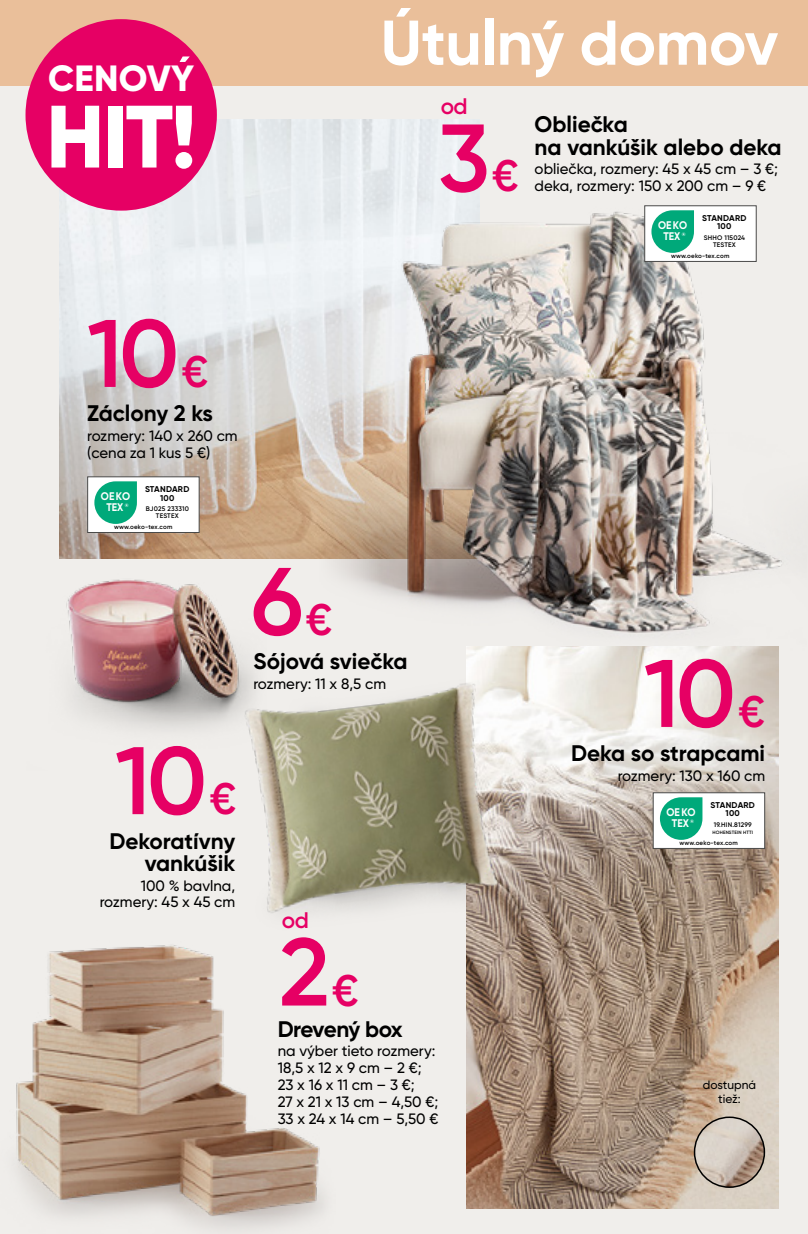
<style>
.page{position:relative;width:808px;height:1234px;background:#fff}
.page>*{position:absolute;margin:0;border:0;box-sizing:border-box;transform-origin:0 0}
.t1{font:600 95.7px "Gilroy";color:#e60064}
.t2{font:800 88.2px "Gilroy";color:#fff}
.t3{font:700 63px "Gilroy";letter-spacing:-.005em;color:#fff}
.t4{font:800 36.45px "Gilroy";letter-spacing:.01em;color:#fff}
.t5{font:700 22.5px/22.5px "Gilroy";letter-spacing:-.005em;color:#000;text-align:right}
.t6{font:700 22.5px "Gilroy";letter-spacing:-.035em;color:#000}
.t7{font:600 22.5px "Gilroy";color:#e60064}
.t8{font:500 15px/16.8px "Gilroy";color:#000}
.t9{font:500 12px/13.5px "Gilroy";color:#000;text-align:center}
.t10{font:700 11.1px/10.9px "Gilroy";color:#fff;text-align:center;scale:.92 1}
.t11{font:700 8.4px/8.7px "Gilroy";letter-spacing:.03em;color:#000;text-align:center}
.t12{font:600 6.6px/6.6px "Gilroy";letter-spacing:.03em;color:#000;text-align:center}
.t13{font:600 6.3px "Gilroy";letter-spacing:.03em;color:#000}
.t14{font:700 4.95px "Gilroy";color:#fff}
.t15{font:600 4.8px "Gilroy";letter-spacing:.03em;color:#000}
.s1{font-size:44.1px}
</style>
<div class="page">
<div style="left:0;top:85px;width:808px;height:1148px;background:#f0eeeb"></div>
<div style="left:0;top:0;width:808px;height:85px;background:#eabf9a"></div>
<img style="left:257px;top:683px;width:209px;height:230px">
<img style="left:466px;top:676px;width:312px;height:532px">
<img style="left:60px;top:119px;width:241px;height:439px">
<img style="left:59px;top:558px;width:207px;height:212px">
<img style="left:301px;top:85px;width:506px;height:591px">
<img style="left:716px;top:418px;width:91px;height:403px">
<img style="left:16px;top:945px;width:308px;height:285px">
<img style="left:694px;top:1116px;width:70px;height:70px;border-radius:35px">
<div style="left:694px;top:1116px;width:71px;height:71px;border:2px solid #000;border-radius:50%"></div>
<div style="left:87px;top:476px;width:113px;height:57px;background:#fff;border:1px solid #4a4a49"></div>
<div style="left:94px;top:481px;width:43px;height:43px;background:#00a97a;border-radius:21px"></div>
<div style="left:644px;top:205px;width:113px;height:57px;background:#fff;border:1px solid #4a4a49"></div>
<div style="left:651px;top:210px;width:43px;height:43px;background:#00a97a;border-radius:21px"></div>
<div style="left:653px;top:792px;width:112px;height:56px;background:#fff;border:1px solid #4a4a49"></div>
<div style="left:660px;top:797px;width:42px;height:42px;background:#00a97a;border-radius:21px"></div>
<div style="left:26px;top:19px;width:191px;height:191px;background:#e60064;border-radius:50%"></div>
<svg style="left:180px;top:56px;width:10px;height:6px"></svg>
<h3 class="t4" style="left:48px;top:55px;width:148px">CENOVY</h3>
<h2 class="t2" style="left:46px;top:81px;width:152px">HIT!</h2>
<h3 class="t3" style="left:381px;top:3px;width:399px">Útulný domov</h3>
<h3 class="t7" style="left:441px;top:92px;width:28px">od</h3>
<h1 class="t1" style="left:438px;top:99px;width:82px">3<span class="s1">€</span></h1>
<h3 class="t5" style="left:535px;top:113px;width:248px;text-align:left">Obliečka<br>na vankúšik alebo deka</h3>
<p class="t8" style="left:535px;top:161px;width:245px">obliečka, rozmery: 45 x 45 cm – 3 €; deka, rozmery: 150 x 200 cm – 9 €</p>
<p class="t11" style="left:702px;top:213px;width:46px">STANDARD<br>100</p>
<p class="t12" style="left:704px;top:234px;width:43px">SHHO 115024<br>TESTEX</p>
<p class="t13" style="left:671px;top:251px;width:60px">www.oeko-tex.com</p>
<p class="t10" style="left:658px;top:220px;width:33px">OEKO<br>TEX</p>
<p class="t14" style="left:682px;top:231px;width:5px">®</p>
<h1 class="t1" style="left:87px;top:294px;width:123px">10<span class="s1">€</span></h1>
<h3 class="t5" style="left:87px;top:402px;width:127px">Záclony 2 ks</h3>
<p class="t8" style="left:87px;top:427px;width:152px">rozmery: 140 x 260 cm (cena za 1 kus 5 €)</p>
<p class="t11" style="left:145px;top:484px;width:46px">STANDARD<br>100</p>
<p class="t12" style="left:146px;top:505px;width:45px">BJ025 233310<br>TESTEX</p>
<p class="t13" style="left:114px;top:522px;width:60px">www.oeko-tex.com</p>
<p class="t10" style="left:101px;top:491px;width:33px">OEKO<br>TEX</p>
<p class="t14" style="left:125px;top:502px;width:5px">®</p>
<h1 class="t1" style="left:251px;top:542px;width:83px">6<span class="s1">€</span></h1>
<h3 class="t5" style="left:253px;top:650px;width:156px">Sójová sviečka</h3>
<p class="t8" style="left:253px;top:675px;width:134px">rozmery: 11 x 8,5 cm</p>
<h1 class="t1" style="left:115px;top:721px;width:123px">10<span class="s1">€</span></h1>
<h3 class="t5" style="left:109px;top:829px;width:127px">Dekoratívny vankúšik</h3>
<p class="t8" style="left:100px;top:876px;width:137px;text-align:right">100 % bavlna, rozmery: 45 x 45 cm</p>
<h3 class="t7" style="left:282px;top:905px;width:28px">od</h3>
<h1 class="t1" style="left:279px;top:912px;width:81px">2<span class="s1">€</span></h1>
<h3 class="t6" style="left:278px;top:1014px;width:127px">Drevený box</h3>
<p class="t8" style="left:278px;top:1042px;width:162px">na výber tieto rozmery:<br>18,5 x 12 x 9 cm – 2 €;<br>23 x 16 x 11 cm – 3 €;<br>27 x 21 x 13 cm – 4,50 €;<br>33 x 24 x 14 cm – 5,50 €</p>
<h1 class="t1" style="left:644px;top:634px;width:123px">10<span class="s1">€</span></h1>
<h3 class="t5" style="left:571px;top:741px;width:196px">Deka so strapcami</h3>
<p class="t8" style="left:618px;top:766px;width:149px">rozmery: 130 x 160 cm</p>
<p class="t11" style="left:710px;top:800px;width:46px">STANDARD<br>100</p>
<p class="t12" style="left:714px;top:821px;width:39px">19.HIN.81299</p>
<p class="t15" style="left:712px;top:829px;width:42px">HOHENSTEIN HTTI</p>
<p class="t13" style="left:679px;top:838px;width:60px">www.oeko-tex.com</p>
<p class="t10" style="left:666px;top:806px;width:33px">OEKO<br>TEX</p>
<p class="t14" style="left:690px;top:817px;width:5px">®</p>
<p class="t9" style="left:703px;top:1077px;width:55px">dostupná tiež:</p>
</div>
